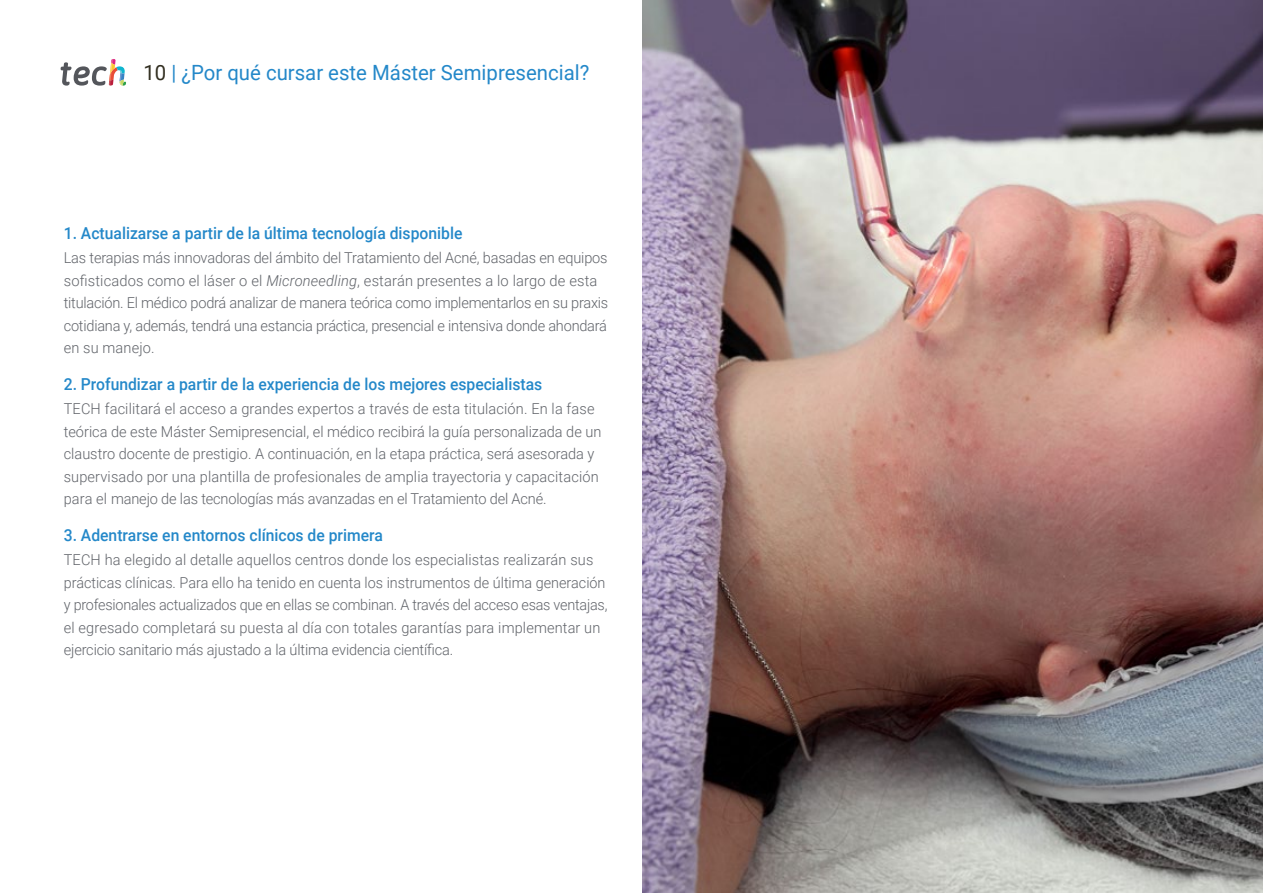
<style>
.page{position:relative;width:1263px;height:893px;background:#fff}
.page>*{position:absolute;margin:0;border:0;box-sizing:border-box;transform-origin:0 0}
.t1{font:21px "Roboto";color:#2488c9}
.t2{font:500 16.5px "Roboto";color:#2488c9;scale:.95 1}
.t3{font:300 15px/22.5px "Roboto";color:#61646a}
.s1{color:#312e20}
.s2{font-style:italic}
</style>
<div class="page">
<svg style="left:61px;top:59px;width:65px;height:27px"></svg>
<img style="left:642px;top:0;width:621px;height:893px">
<h1 class="t1" style="left:144px;top:57px;width:447px"><span class="s1">10</span> | ¿Por qué cursar este Máster Semipresencial?</h1>
<p class="t2" style="left:64px;top:221px;width:421px">1. Actualizarse a partir de la última tecnología disponible</p>
<p class="t3" style="left:64px;top:246px;width:546px">Las terapias más innovadoras del ámbito del Tratamiento del Acné, basadas en equipos sofisticados como el láser o el <span class="s2">Microneedling</span>, estarán presentes a lo largo de esta titulación. El médico podrá analizar de manera teórica como implementarlos en su praxis cotidiana y, además, tendrá una estancia práctica, presencial e intensiva donde ahondará en su manejo.</p>
<p class="t2" style="left:64px;top:372px;width:505px">2. Profundizar a partir de la experiencia de los mejores especialistas</p>
<p class="t3" style="left:64px;top:397px;width:539px">TECH facilitará el acceso a grandes expertos a través de esta titulación. En la fase teórica de este Máster Semipresencial, el médico recibirá la guía personalizada de un claustro docente de prestigio. A continuación, en la etapa práctica, será asesorada y supervisado por una plantilla de profesionales de amplia trayectoria y capacitación para el manejo de las tecnologías más avanzadas en el Tratamiento del Acné.</p>
<p class="t2" style="left:64px;top:523px;width:337px">3. Adentrarse en entornos clínicos de primera</p>
<p class="t3" style="left:64px;top:548px;width:545px">TECH ha elegido al detalle aquellos centros donde los especialistas realizarán sus prácticas clínicas. Para ello ha tenido en cuenta los instrumentos de última generación y profesionales actualizados que en ellas se combinan. A través del acceso esas ventajas, el egresado completará su puesta al día con totales garantías para implementar un ejercicio sanitario más ajustado a la última evidencia científica.</p>
</div>
